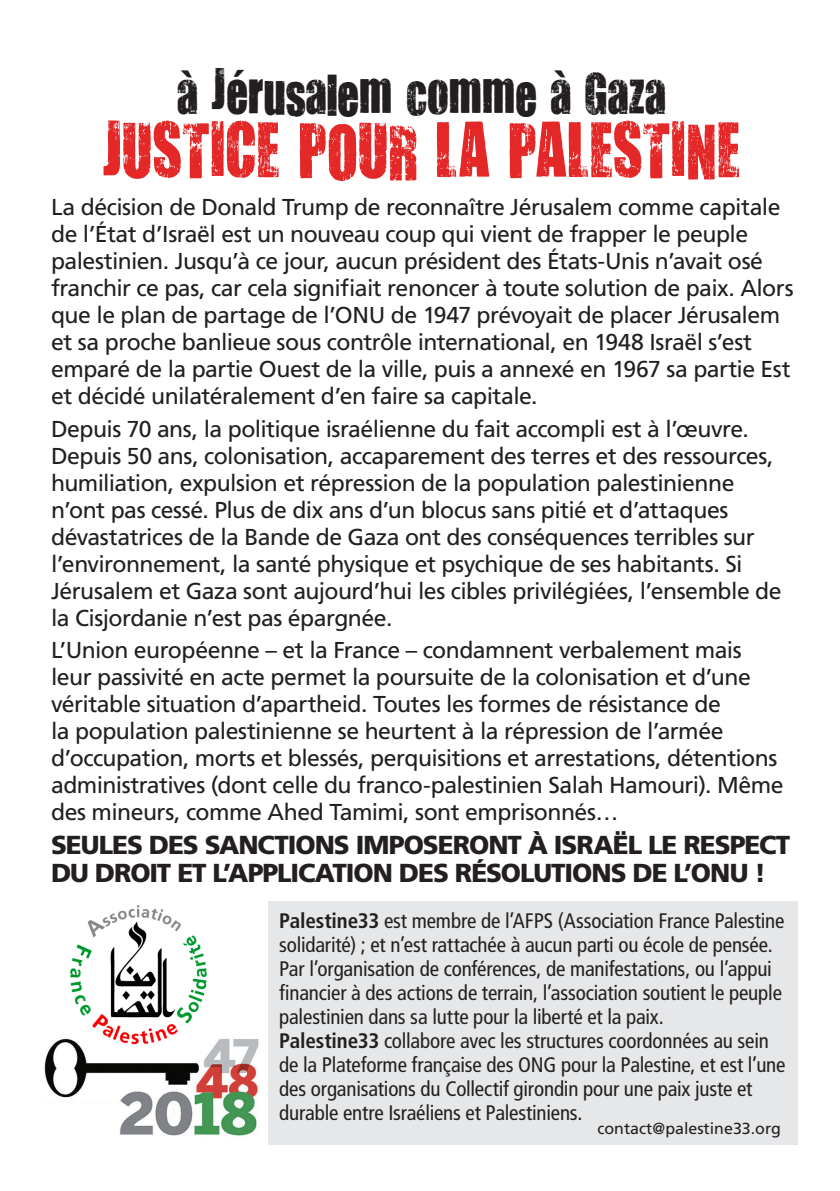
<style>
.page{position:relative;width:840px;height:1191px;background:#fff}
.page>*{position:absolute;margin:0;border:0;box-sizing:border-box;transform-origin:0 0}
.t1{font:64px "You Are Loved";color:#e42727}
.t2{font:48px "You Are Loved";letter-spacing:-.005em;color:#231f20}
.t3{font:900 26px/28px "Frutiger LT Std";letter-spacing:-.04em;color:#231f20}
.t4{font:23px/27px "Frutiger LT Std";letter-spacing:-.02em;color:#231f20}
.t5{font:condensed 21px/24px "Frutiger LT Std";letter-spacing:-.01em;color:#231f20}
.t6{font:16px "Frutiger LT Std";color:#231f20}
.s1{font-weight:700}
</style>
<div class="page">
<img style="left:44px;top:1039px;width:215px;height:97px">
<img style="left:50px;top:905px;width:184px;height:150px">
<div style="left:268px;top:901px;width:529px;height:244px;background:#e6e7e9"></div>
<h2 class="t2" style="left:177px;top:61px;width:490px">à Jérusalem comme à Gaza</h2>
<h1 class="t1" style="left:102px;top:108px;width:639px">Justice pour la Palestine</h1>
<p class="t4" style="left:51px;top:193px;width:743px">La décision de Donald Trump de reconnaître Jérusalem comme capitale de l’État d’Israël est un nouveau coup qui vient de frapper le peuple palestinien. Jusqu’à ce jour, aucun président des États-Unis n’avait osé franchir ce pas, car cela signifiait renoncer à toute solution de paix. Alors que le plan de partage de l’ON U de 1947 prévoyait de placer Jérusalem et sa proche banlieue sous contrôle international, en 1948 Israël s’est emparé de la partie Ouest de la ville, puis a annexé en 1967 sa partie Est et décidé unilatéralement d’en faire sa capitale.</p>
<p class="t4" style="left:51px;top:415px;width:731px">Depuis 70 ans, la politique israélienne du fait accompli est à l’œuvre.<br>Depuis 50 ans, colonisation, accaparement des terres et des ressources, humiliation, expulsion et répression de la population palestinienne n’ont pas cessé. Plus de dix ans d’un blocus sans pitié et d’attaques dévastatrices de la Bande de Gaza ont des conséquences terribles sur l’environnement, la santé physique et psychique de ses habitants. Si Jérusalem et Gaza sont aujourd’hui les cibles privilégiées, l’ensemble de la Cisjordanie n’est pas épargnée.</p>
<p class="t4" style="left:51px;top:637px;width:733px">L’Union européenne – et la France – condamnent verbalement mais leur passivité en acte permet la poursuite de la colonisation et d’une véritable situation d’apartheid. Toutes les formes de résistance de<br>la population palestinienne se heurtent à la répression de l’armée d’occupation, morts et blessés, perquisitions et arrestations, détentions administratives (dont celle du franco-palestinien Salah Hamouri). Même des mineurs, comme Ahed Tamimi, sont emprisonnés…</p>
<p class="t3" style="left:51px;top:831px;width:740px">SEULES DES SANCTIONS IMPOSERONT À ISRAËL LE RESPECT<br>DU DROIT ET L’APPLICATION DES RÉSOLUTIONS DE L’ONU</p>
<p class="t3" style="left:754px;top:859px;width:13px">!</p>
<p class="t5" style="left:279px;top:909px;width:507px"><span class="s1">Palestine33</span> est membre de l’AFPS (Association France Palestine solidarité) ; et n’est rattachée à aucun parti ou école de pensée.<br>Par l’organisation de conférences, de manifestations, ou l’appui financier à des actions de terrain, l’association soutient le peuple palestinien dans sa lutte pour la liberté et la paix.<br><span class="s1">Palestine33</span> collabore avec les structures coordonnées au sein de la Plateforme française des ONG pour la Palestine, et est l’une des organisations du Collectif girondin pour une paix juste et durable entre Israéliens et Palestiniens.</p>
<p class="t6" style="left:597px;top:1118px;width:185px">contact@palestine33.org</p>
</div>
